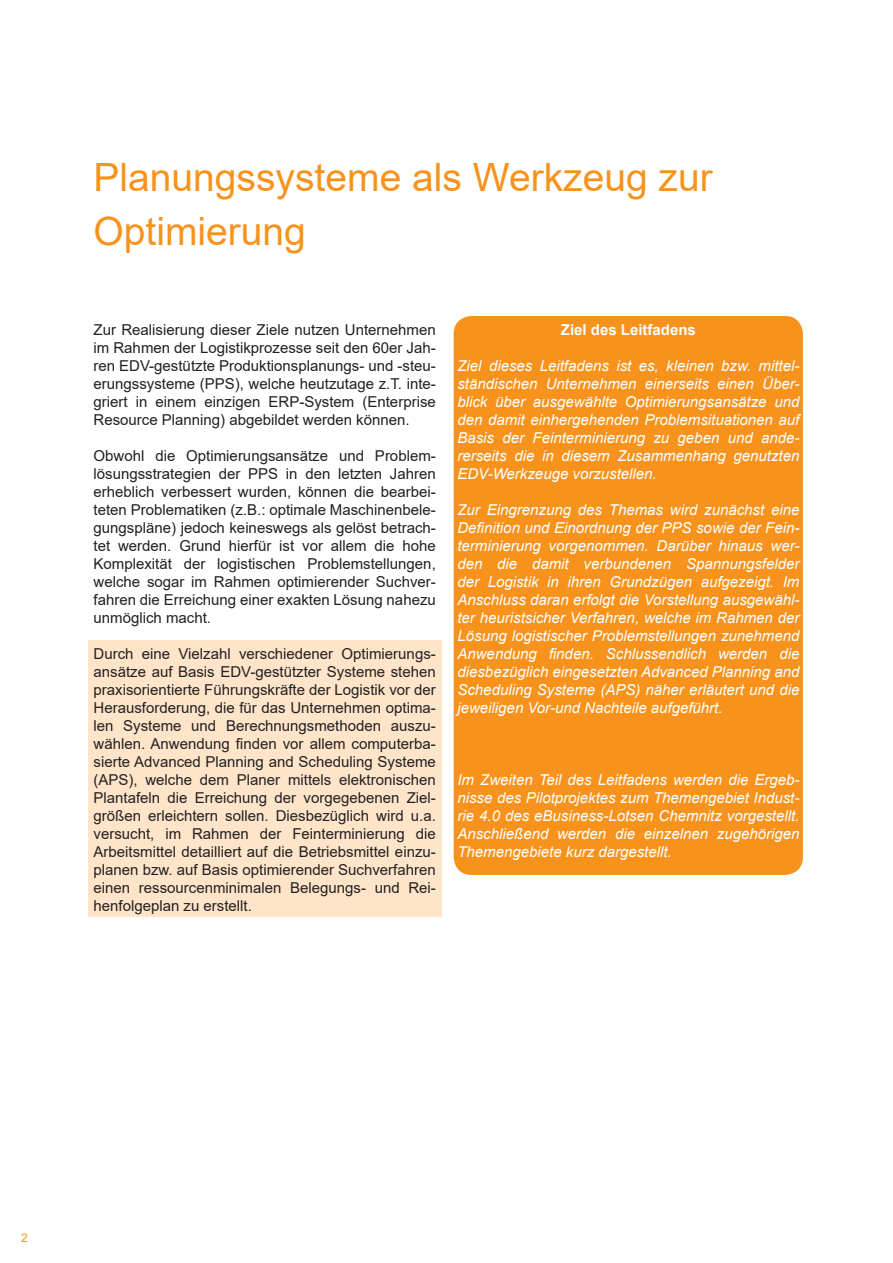
<style>
.page{position:relative;width:893px;height:1263px;background:#fff}
.page>*{position:absolute;margin:0;border:0;box-sizing:border-box;transform-origin:0 0}
.Headline_1{font:39px/54px "Arial";color:#f7931d}
.Fließtext{font:15px/18px "Arial";color:#231f20;text-align:justify}
.Fließtext-2{font:italic 15px/18px "Arial";color:#fff;text-align:justify}
.Fließtext-3{font:700 15px "Arial";color:#fff}
.t1{font:12px "Arial";color:#f7931d}
</style>
<div class="page">
<div style="left:454px;top:316px;width:349px;height:559px;background:#f7931d;border-radius:18px"></div>
<div style="left:88px;top:640px;width:354px;height:276px;background:#fee5ca"></div>
<p class="Headline_1" style="left:94px;top:150px;width:621px">Planungssysteme als Werkzeug zur<br>Optimierung</p>
<p class="Fließtext" style="left:94px;top:320px;width:344px">Zur Realisierung dieser Ziele nutzen Unternehmen im Rahmen der Logistikprozesse seit den 60er Jah&shy;ren EDV-gestützte Produktionsplanungs- und -steu&shy;erungssysteme (PPS), welche heutzutage z.T. inte&shy;griert in einem einzigen ERP-System (Enterprise Resource Planning) abgebildet werden können.</p>
<p class="Fließtext" style="left:94px;top:446px;width:344px">Obwohl die Optimierungsansätze und Problem&shy;lösungsstrategien der PPS in den letzten Jahren erheblich verbessert wurden, können die bearbei&shy;teten Problematiken (z.B.: optimale Maschinenbele&shy;gungspläne) jedoch keineswegs als gelöst betrach&shy;tet werden. Grund hierfür ist vor allem die hohe Komplexität der logistischen Problemstellungen, welche sogar im Rahmen optimierender Suchver&shy;fahren die Erreichung einer exakten Lösung nahezu unmöglich macht.</p>
<p class="Fließtext" style="left:94px;top:644px;width:344px">Durch eine Vielzahl verschiedener Optimierungs&shy;ansätze auf Basis EDV-gestützter Systeme stehen praxisorientierte Führungskräfte der Logistik vor der Herausforderung, die für das Unternehmen optima&shy;len Systeme und Berechnungsmethoden auszu&shy;wählen. Anwendung finden vor allem computerba&shy;sierte Advanced Planning and Scheduling Systeme (APS), welche dem Planer mittels elektronischen Plantafeln die Erreichung der vorgegebenen Ziel&shy;größen erleichtern sollen. Diesbezüglich wird u.a. versucht, im Rahmen der Feinterminierung die Arbeitsmittel detailliert auf die Betriebsmittel einzu&shy;planen bzw. auf Basis optimierender Suchverfahren einen ressourcenminimalen Belegungs- und Rei&shy;henfolgeplan zu erstellt.</p>
<p class="Fließtext-3" style="left:561px;top:319px;width:137px">Ziel des Leitfadens</p>
<p class="Fließtext-2" style="left:457px;top:357px;width:343px">Ziel dieses Leitfadens ist es, kleinen bzw. mittel&shy;ständischen Unternehmen einerseits einen Über&shy;blick über ausgewählte Optimierungsansätze und den damit einhergehenden Problemsituationen auf Basis der Feinterminierung zu geben und ande&shy;rerseits die in diesem Zusammenhang genutzten EDV-Werkzeuge vorzustellen.</p>
<p class="Fließtext-2" style="left:457px;top:501px;width:343px">Zur Eingrenzung des Themas wird zunächst eine Definition und Einordnung der PPS sowie der Fein&shy;terminierung vorgenommen. Darüber hinaus wer&shy;den die damit verbundenen Spannungsfelder der Logistik in ihren Grundzügen aufgezeigt. Im Anschluss daran erfolgt die Vorstellung ausgewähl&shy;ter heuristsicher Verfahren, welche im Rahmen der Lösung logistischer Problemstellungen zunehmend Anwendung finden. Schlussendlich werden die diesbezüglich eingesetzten Advanced Planning and Scheduling Systeme (APS) näher erläutert und die jeweiligen Vor-und Nachteile aufgeführt.</p>
<p class="Fließtext-2" style="left:457px;top:771px;width:343px">Im Zweiten Teil des Leitfadens werden die Ergeb&shy;nisse des Pilotprojektes zum Themengebiet Indust&shy;rie 4.0 des eBusiness-Lotsen Chemnitz vorgestellt.<br>Anschließend werden die einzelnen zugehörigen Themengebiete kurz dargestellt.</p>
<p class="t1" style="left:21px;top:1229px;width:8px">2</p>
</div>
